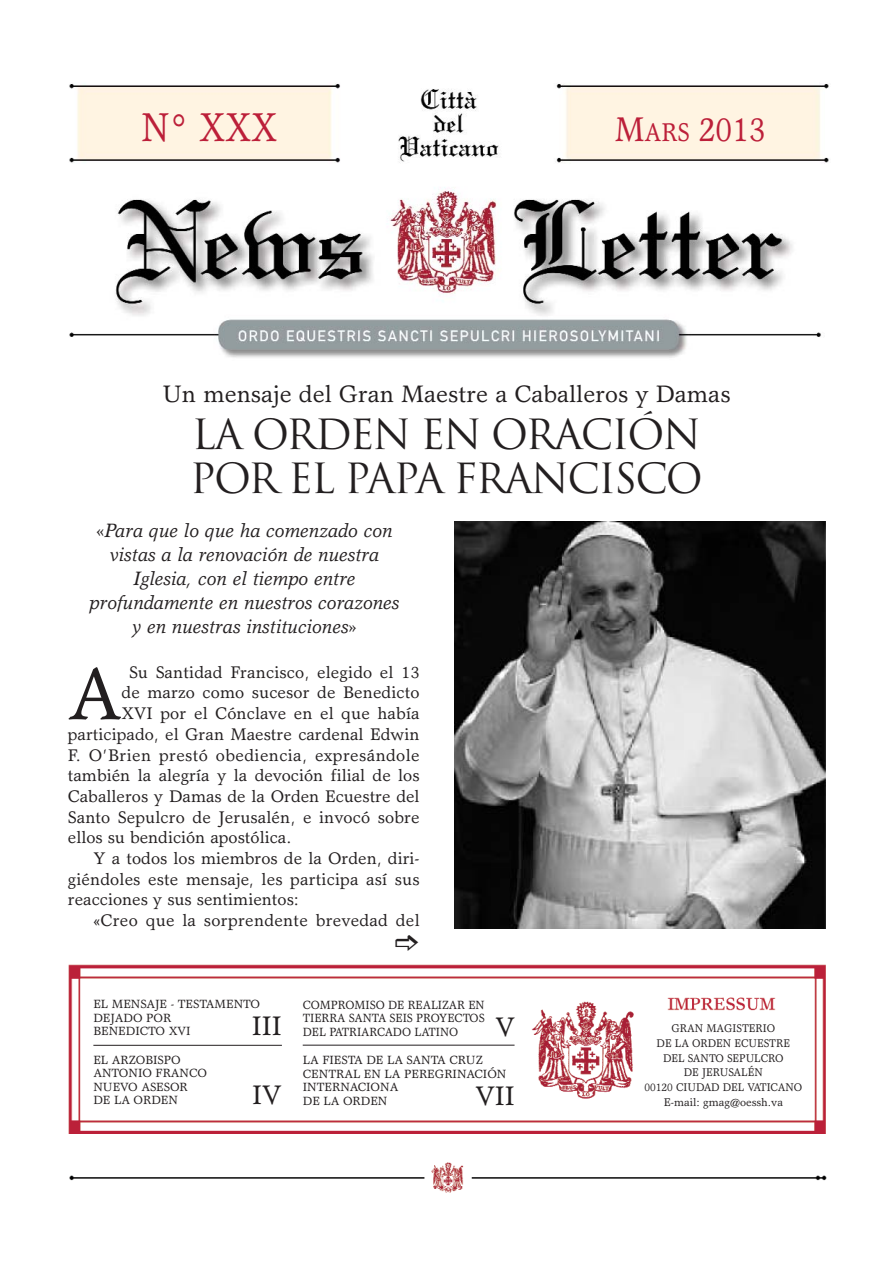
<style>
.page{position:relative;width:893px;height:1263px;background:#fff}
.page>*{position:absolute;margin:0;border:0;box-sizing:border-box;transform-origin:0 0}
.t1{font:74.55px "Garth Graphic";color:#231f20}
.t2{font:40.5px/43.5px "Trajan";letter-spacing:-.045em;color:#231f20}
.t3{font:40.5px "Garth Graphic";color:#bc1f39;scale:.87 1}
.t4{font:34.5px "Garth Graphic";color:#bc1f39;scale:.9 1}
.t5{font:27px "Garth Graphic";color:#231f20}
.t6{font:24px "Garth Graphic";color:#231f20}
.t7{font:italic 19.5px/24px "Garth Graphic";color:#231f20;text-align:center}
.t8{font:16.95px "Garth Graphic";letter-spacing:.005em;color:#231f20}
.t9{font:16.95px "Garth Graphic";letter-spacing:.025em;color:#231f20}
.t10{font:12px/13.5px "Garth Graphic";color:#231f20}
.t11{font:12px/13.5px "Garth Graphic";color:#231f20;text-align:justify;scale:.95 1}
.t12{font:11.25px/14.9px "Garth Graphic";color:#231f20;text-align:center;scale:.94 1}
.s1{font-size:25.8px}
</style>
<div class="page">
<img style="left:69px;top:1175px;width:758px;height:6px">
<img style="left:69px;top:83px;width:760px;height:275px">
<img style="left:430px;top:1162px;width:35px;height:31px">
<img style="left:68px;top:964px;width:757px;height:170px">
<hr style="left:93px;top:1045px;width:189px;height:1px;background:#231f20">
<hr style="left:303px;top:1045px;width:211px;height:1px;background:#231f20">
<img style="left:643px;top:994px;width:160px;height:20px">
<img style="left:530px;top:998px;width:110px;height:103px">
<div style="left:643px;top:1024px;width:160px;height:87px;background:#fff"></div>
<img style="left:455px;top:522px;width:370px;height:407px">
<h2 class="t3" style="left:142px;top:111px;width:157px">N° XXX</h2>
<h3 class="t4" style="left:614px;top:116px;width:169px">M<span class="s1">ARS</span> 2013</h3>
<h3 class="t6" style="left:162px;top:384px;width:569px">Un mensaje del Gran Maestre a Caballeros y Damas</h3>
<h2 class="t2" style="left:190px;top:414px;width:514px">LA ORDEN EN ORACIÓN<br>POR EL PAPA FRANCISCO</h2>
<p class="t7" style="left:90px;top:521px;width:311px">«Para que lo que ha comenzado con vistas a la renovación de nuestra<br>Iglesia, con el tiempo entre profundamente en nuestros corazones y en nuestras instituciones»</p>
<h1 class="t1" style="left:68px;top:666px;width:55px">A</h1>
<p class="t8" style="left:129px;top:666px;width:292px">Su Santidad Francisco, elegido el 13</p>
<p class="t8" style="left:121px;top:686px;width:299px">de marzo como sucesor de Benedicto</p>
<p class="t8" style="left:121px;top:707px;width:299px">XVI por el Cónclave en el que había</p>
<p class="t8" style="left:68px;top:728px;width:353px">participado, el Gran Maestre cardenal Edwin</p>
<p class="t9" style="left:68px;top:748px;width:353px">F. O’Brien prestó obediencia, expresándole</p>
<p class="t8" style="left:68px;top:769px;width:353px">también la alegría y la devoción filial de los</p>
<p class="t8" style="left:68px;top:790px;width:353px">Caballeros y Damas de la Orden Ecuestre del</p>
<p class="t8" style="left:68px;top:810px;width:353px">Santo Sepulcro de Jerusalén, e invocó sobre</p>
<p class="t8" style="left:68px;top:831px;width:225px">ellos su bendición apostólica.</p>
<p class="t8" style="left:93px;top:852px;width:328px">Y a todos los miembros de la Orden, diri-</p>
<p class="t8" style="left:68px;top:873px;width:353px">giéndoles este mensaje, les participa así sus</p>
<p class="t8" style="left:68px;top:893px;width:232px">reacciones y sus sentimientos:</p>
<p class="t8" style="left:93px;top:914px;width:328px">«Creo que la sorprendente brevedad del</p>
<p class="t10" style="left:93px;top:998px;width:168px">EL MENSAJE - TESTAMENTO<br>DEJADO POR<br>BENEDICTO XVI</p>
<h3 class="t5" style="left:252px;top:1016px;width:31px">III</h3>
<p class="t10" style="left:93px;top:1054px;width:115px">EL ARZOBISPO<br>ANTONIO FRANCO<br>NUEVO ASESOR<br>DE LA ORDEN</p>
<h3 class="t5" style="left:252px;top:1085px;width:31px">IV</h3>
<p class="t11" style="left:303px;top:999px;width:193px">COMPROMISO DE REALIZAR EN TIERRA SANTA SEIS PROYECTOS DEL PATRIARCADO LATINO</p>
<h3 class="t5" style="left:495px;top:1016px;width:21px">V</h3>
<p class="t10" style="left:303px;top:1055px;width:205px">LA FIESTA DE LA SANTA CRUZ<br>CENTRAL EN LA PEREGRINACIÓN<br>INTERNACIONA<br>DE LA ORDEN</p>
<h3 class="t5" style="left:475px;top:1085px;width:41px">VII</h3>
<p class="t12" style="left:644px;top:1022px;width:169px">GRAN MAGISTERIO<br>DE LA ORDEN ECUESTRE<br>DEL SANTO SEPULCRO<br>DE JERUSALÉN<br>00120 CIUDAD DEL VATICANO<br>E-mail: gmag@oessh.va</p>
</div>
